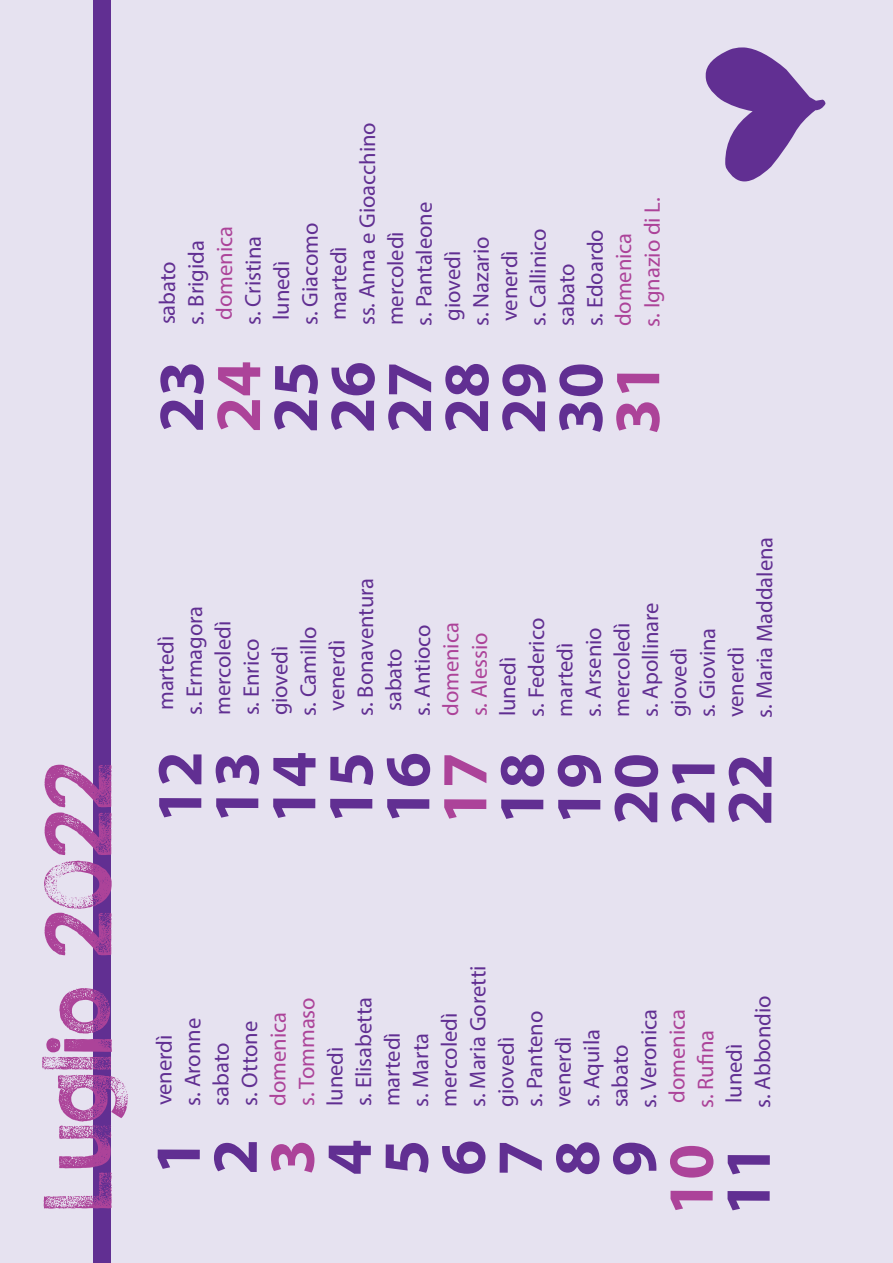
<style>
.page{position:relative;width:893px;height:1263px;background:#e6e2f0}
.page>*{position:absolute;margin:0;border:0;box-sizing:border-box;transform-origin:0 0}
.t1{font:270px "MTF Doodle";color:#612f92}
.t2{font:75px "KGTRIBECASTAMP";color:#ac4399}
.t3{font:700 64.8px "Myriad Pro";letter-spacing:-.005em;color:#612f92}
.t4{font:700 64.8px "Myriad Pro";letter-spacing:-.005em;color:#ac4399}
.t5{font:22.5px/28.5px "Myriad Pro";letter-spacing:-.005em;color:#612f92}
.t6{font:22.5px/28.5px "Myriad Pro";letter-spacing:-.005em;color:#ac4399}
</style>
<div class="page">
<div style="left:94px;top:0;width:17px;height:1263px;background:#612f92"></div>
<p class="t6" style="left:210px;top:320px;width:95px;rotate:-90deg">domenica</p>
<p class="t5" style="left:238px;top:325px;width:90px;rotate:-90deg">s. Cristina</p>
<p class="t5" style="left:153px;top:325px;width:86px;rotate:-90deg">sabato<br>s. Brigida</p>
<p class="t5" style="left:267px;top:325px;width:104px;rotate:-90deg">lunedì<br>s. Giacomo</p>
<p class="t5" style="left:324px;top:325px;width:205px;rotate:-90deg">martedì<br>ss. Anna e Gioacchino</p>
<p class="t5" style="left:381px;top:326px;width:125px;rotate:-90deg">mercoledì<br>s. Pantaleone</p>
<p class="t5" style="left:438px;top:326px;width:91px;rotate:-90deg">giovedì s. Nazario</p>
<p class="t5" style="left:495px;top:326px;width:99px;rotate:-90deg">venerdì<br>s. Callinico</p>
<p class="t5" style="left:552px;top:326px;width:99px;rotate:-90deg">sabato<br>s. Edoardo</p>
<p class="t6" style="left:609px;top:327px;width:131px;rotate:-90deg">domenica<br>s. Ignazio di L.</p>
<h3 class="t3" style="left:139px;top:433px;width:74px;rotate:-90deg">23</h3>
<h3 class="t4" style="left:196px;top:433px;width:74px;rotate:-90deg">24</h3>
<h3 class="t3" style="left:253px;top:433px;width:74px;rotate:-90deg">25</h3>
<h3 class="t3" style="left:310px;top:433px;width:74px;rotate:-90deg">26</h3>
<h3 class="t3" style="left:367px;top:434px;width:74px;rotate:-90deg">27</h3>
<h3 class="t3" style="left:424px;top:434px;width:74px;rotate:-90deg">28</h3>
<h3 class="t3" style="left:481px;top:434px;width:74px;rotate:-90deg">29</h3>
<h3 class="t3" style="left:538px;top:434px;width:74px;rotate:-90deg">30</h3>
<h3 class="t4" style="left:595px;top:435px;width:74px;rotate:-90deg">31</h3>
<h1 class="t1" style="left:574px;top:181px;width:141px;rotate:-90deg">n</h1>
<h2 class="t2" style="left:27px;top:1211px;width:449px;rotate:-90deg">Luglio 2022</h2>
<p class="t5" style="left:151px;top:715px;width:111px;rotate:-90deg">martedì<br>s. Ermagora</p>
<p class="t5" style="left:208px;top:715px;width:96px;rotate:-90deg">mercoledì s. Enrico</p>
<p class="t5" style="left:265px;top:715px;width:90px;rotate:-90deg">giovedì s. Camillo</p>
<p class="t5" style="left:322px;top:716px;width:140px;rotate:-90deg">venerdì<br>s. Bonaventura</p>
<p class="t5" style="left:379px;top:716px;width:93px;rotate:-90deg">sabato<br>s. Antioco</p>
<p class="t6" style="left:436px;top:716px;width:95px;rotate:-90deg">domenica s. Alessio</p>
<p class="t5" style="left:493px;top:716px;width:100px;rotate:-90deg">lunedì<br>s. Federico</p>
<p class="t5" style="left:550px;top:717px;width:91px;rotate:-90deg">martedì s. Arsenio</p>
<p class="t5" style="left:607px;top:717px;width:116px;rotate:-90deg">mercoledì<br>s. Apollinare</p>
<p class="t5" style="left:664px;top:717px;width:91px;rotate:-90deg">giovedì<br>s. Giovina</p>
<p class="t5" style="left:721px;top:717px;width:182px;rotate:-90deg">venerdì<br>s. Maria Maddalena</p>
<h3 class="t3" style="left:137px;top:823px;width:74px;rotate:-90deg">12</h3>
<h3 class="t3" style="left:194px;top:823px;width:74px;rotate:-90deg">13</h3>
<h3 class="t3" style="left:251px;top:823px;width:74px;rotate:-90deg">14</h3>
<h3 class="t3" style="left:308px;top:824px;width:74px;rotate:-90deg">15</h3>
<h3 class="t3" style="left:365px;top:824px;width:74px;rotate:-90deg">16</h3>
<h3 class="t4" style="left:422px;top:824px;width:74px;rotate:-90deg">17</h3>
<h3 class="t3" style="left:479px;top:824px;width:74px;rotate:-90deg">18</h3>
<h3 class="t3" style="left:536px;top:825px;width:74px;rotate:-90deg">19</h3>
<h3 class="t3" style="left:593px;top:825px;width:74px;rotate:-90deg">20</h3>
<h3 class="t3" style="left:650px;top:825px;width:74px;rotate:-90deg">21</h3>
<h3 class="t3" style="left:707px;top:825px;width:74px;rotate:-90deg">22</h3>
<p class="t5" style="left:149px;top:1105px;width:89px;rotate:-90deg">venerdì s. Aronne</p>
<p class="t5" style="left:206px;top:1106px;width:86px;rotate:-90deg">sabato<br>s. Ottone</p>
<p class="t6" style="left:264px;top:1106px;width:110px;rotate:-90deg">domenica s. Tommaso</p>
<p class="t5" style="left:320px;top:1106px;width:111px;rotate:-90deg">lunedì<br>s. Elisabetta</p>
<p class="t5" style="left:377px;top:1106px;width:76px;rotate:-90deg">martedì s. Marta</p>
<p class="t5" style="left:434px;top:1107px;width:143px;rotate:-90deg">mercoledì<br>s. Maria Goretti</p>
<p class="t5" style="left:491px;top:1107px;width:98px;rotate:-90deg">giovedì<br>s. Panteno</p>
<p class="t5" style="left:605px;top:1107px;width:100px;rotate:-90deg">sabato<br>s. Veronica</p>
<p class="t5" style="left:548px;top:1107px;width:80px;rotate:-90deg">venerdì s. Aquila</p>
<p class="t6" style="left:663px;top:1108px;width:100px;rotate:-90deg">domenica s. Rufina</p>
<p class="t5" style="left:719px;top:1108px;width:114px;rotate:-90deg">lunedì<br>s. Abbondio</p>
<h3 class="t3" style="left:136px;top:1174px;width:38px;rotate:-90deg">1</h3>
<h3 class="t3" style="left:193px;top:1175px;width:38px;rotate:-90deg">2</h3>
<h3 class="t4" style="left:250px;top:1175px;width:38px;rotate:-90deg">3</h3>
<h3 class="t3" style="left:307px;top:1175px;width:38px;rotate:-90deg">4</h3>
<h3 class="t3" style="left:364px;top:1175px;width:38px;rotate:-90deg">5</h3>
<h3 class="t3" style="left:421px;top:1176px;width:38px;rotate:-90deg">6</h3>
<h3 class="t3" style="left:478px;top:1176px;width:38px;rotate:-90deg">7</h3>
<h3 class="t3" style="left:535px;top:1176px;width:38px;rotate:-90deg">8</h3>
<h3 class="t3" style="left:592px;top:1176px;width:38px;rotate:-90deg">9</h3>
<h3 class="t4" style="left:648px;top:1216px;width:74px;rotate:-90deg">10</h3>
<h3 class="t3" style="left:705px;top:1216px;width:74px;rotate:-90deg">11</h3>
</div>
